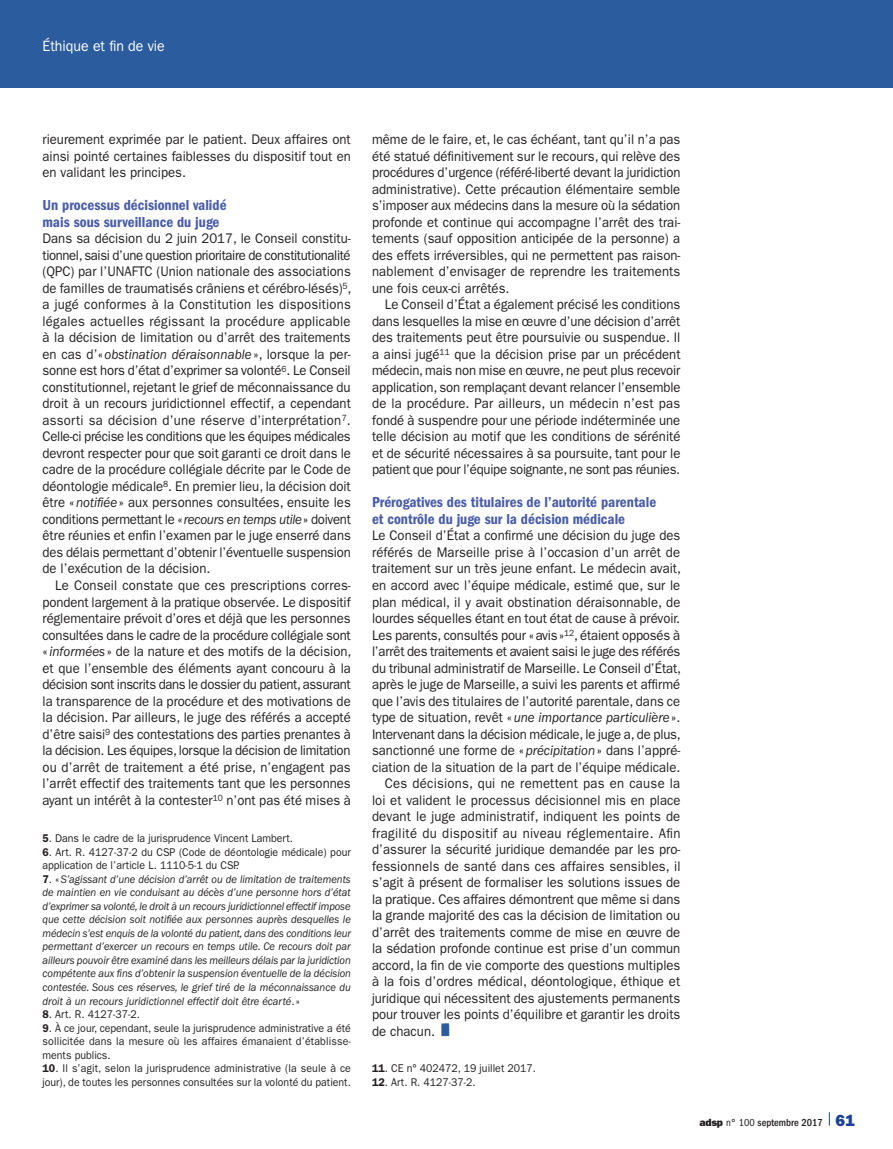
<style>
.page{position:relative;width:893px;height:1149px;background:#fff}
.page>*{position:absolute;margin:0;border:0;box-sizing:border-box;transform-origin:0 0}
.t1{font:15px/16.5px "ITC Franklin Gothic Std Dm Cd";color:#495da8}
.t2{font:15px "ITC Franklin Gothic Std";color:#fff;scale:.94 1}
.t3{font:13.95px/16.5px "ITC Franklin Gothic Std";color:#231f20;text-align:justify;scale:.94 1}
.t4{font:13.95px "ITC Franklin Gothic Std";letter-spacing:-.02em;color:#231f20;scale:.94 1}
.t5{font:italic 13.95px "ITC Franklin Gothic Std";color:#231f20;scale:.94 1}
.t6{font:13.95px "ITC Franklin Gothic Std";letter-spacing:.025em;color:#231f20;scale:.94 1}
.t7{font:13.95px "ITC Franklin Gothic Std";letter-spacing:.02em;color:#231f20;scale:.94 1}
.t8{font:italic 11.25px/13.5px "ITC Franklin Gothic Std";color:#231f20;text-align:justify;scale:.94 1}
.t9{font:11.25px/13.5px "ITC Franklin Gothic Std";color:#231f20;scale:.94 1}
.t10{font:500 condensed 10.5px "ITC Franklin Gothic Std";color:#231f20}
.s1{font-style:italic}
.s2{font-weight:600}
.s3{font-weight:600;font-style:normal}
.s4{font-style:normal}
.s5{font-family:"Ph Fpictos";font-weight:600;font-size:15px;color:#2b5c9d}
.s6{font-family:"ITC Franklin Gothic Std Hvy";font-weight:400;font-stretch:normal}
.s7{font-weight:400}
.s8{font-family:"ITC Franklin Gothic Std Hvy";font-weight:400;font-stretch:normal;font-size:16.2px;color:#1b4299}
</style>
<div class="page">
<svg style="left:829px;top:1112px;width:1px;height:13px"></svg>
<div style="left:0;top:0;width:893px;height:87px;background:#2b5c9d"></div>
<p class="t2" style="left:43px;top:37px;width:132px">Éthique et fin de vie</p>
<p class="t3" style="left:43px;top:131px;width:329px">rieurement exprimée par le patient. Deux affaires ont ainsi pointé certaines faiblesses du dispositif tout en en validant les principes.</p>
<p class="t1" style="left:43px;top:197px;width:186px">Un processus décisionnel validé mais sous surveillance du juge</p>
<p class="t3" style="left:43px;top:230px;width:330px">Dans sa décision du 2 juin 2017, le Conseil constitu&shy;tionnel, saisi d’une question prioritaire de constitutionalité (QPC) par l’UNAFTC (Union nationale des associations de familles de traumatisés crâniens et cérébro-lésés)<sup>5</sup>, a jugé conformes à la Constitution les dispositions légales actuelles régissant la procédure applicable à la décision de limitation ou d’arrêt des traitements en cas d’«<span class="s1">obstination déraisonnable</span> », lorsque la per&shy;sonne est hors d’état d’exprimer sa volonté<sup>6</sup>. Le Conseil constitutionnel, rejetant le grief de méconnaissance du droit à un recours juridictionnel effectif, a cependant assorti sa décision d’une réserve d’interprétation<sup>7</sup>.<br>Celle-ci précise les conditions que les équipes médicales devront respecter pour que soit garanti ce droit dans le cadre de la procédure collégiale décrite par le Code de déontologie médicale<sup>8</sup>. En premier lieu, la décision doit être «<span class="s1">notifiée</span>» aux personnes consultées, ensuite les conditions permettant le «<span class="s1">recours en temps utile</span>» doivent être réunies et enfin l’examen par le juge enserré dans des délais permettant d’obtenir l’éventuelle suspension de l’exécution de la décision.</p>
<p class="t3" style="left:43px;top:577px;width:330px;text-indent:13px">Le Conseil constate que ces prescriptions corres&shy;pondent largement à la pratique observée. Le dispositif réglementaire prévoit d’ores et déjà que les personnes consultées dans le cadre de la procédure collégiale sont « <span class="s1">informées</span> » de la nature et des motifs de la décision, et que l’ensemble des éléments ayant concouru à la décision sont inscrits dans le dossier du patient, assurant la transparence de la procédure et des motivations de la décision. Par ailleurs, le juge des référés a accepté d’être saisi<sup>9</sup> des contestations des parties prenantes à la décision. Les équipes, lorsque la décision de limitation ou d’arrêt de traitement a été prise, n’engagent pas l’arrêt effectif des traitements tant que les personnes ayant un intérêt à la contester<sup>10</sup> n’ont pas été mises à</p>
<p class="t9" style="left:43px;top:831px;width:268px"><span class="s2">5</span>. Dans le cadre de la jurisprudence Vincent Lambert.</p>
<p class="t9" style="left:43px;top:845px;width:329px"><span class="s2">6</span>. Art. R. 4127‑37-2 du CSP (Code de déontologie médicale) pour application de l’article L. 1110‑5-1 du CSP.</p>
<p class="t8" style="left:43px;top:872px;width:330px"><span class="s3">7</span><span class="s4">. «</span>S’agissant d’une décision d’arrêt ou de limitation de traitements de maintien en vie conduisant au décès d’une personne hors d’état d’exprimer sa volonté, le droit à un recours juridictionnel effectif impose que cette décision soit notifiée aux personnes auprès desquelles le médecin s’est enquis de la volonté du patient, dans des conditions leur permettant d’exercer un recours en temps utile. Ce recours doit par ailleurs pouvoir être examiné dans les meilleurs délais par la juridiction compétente aux fins d’obtenir la suspension éventuelle de la décision contestée. Sous ces réserves, le grief tiré de la méconnaissance du droit à un recours juridictionnel effectif doit être écarté<span class="s4">. »</span></p>
<p class="t9" style="left:43px;top:1007px;width:105px"><span class="s2">8</span>. Art. R. 4127‑37-2.</p>
<p class="t9" style="left:43px;top:1020px;width:329px;text-align:justify"><span class="s2">9</span>. À ce jour, cependant, seule la jurisprudence administrative a été sollicitée dans la mesure où les affaires émanaient d’établisse&shy;ments publics.</p>
<p class="t9" style="left:43px;top:1061px;width:330px"><span class="s2">10</span>. Il s’agit, selon la jurisprudence administrative (la seule à ce jour), de toutes les personnes consultées sur la volonté du patient.</p>
<p class="t3" style="left:372px;top:131px;width:330px">même de le faire, et, le cas échéant, tant qu’il n’a pas été statué définitivement sur le recours, qui relève des procédures d’urgence (référé-liberté devant la juridiction administrative). Cette précaution élémentaire semble s’imposer aux médecins dans la mesure où la sédation profonde et continue qui accompagne l’arrêt des trai&shy;tements (sauf opposition anticipée de la personne) a des effets irréversibles, qui ne permettent pas raison&shy;nablement d’envisager de reprendre les traitements une fois ceux-ci arrêtés.</p>
<p class="t3" style="left:372px;top:296px;width:330px;text-indent:13px">Le Conseil d’État a également précisé les conditions dans lesquelles la mise en œuvre d’une décision d’arrêt des traitements peut être poursuivie ou suspendue. Il a ainsi jugé<sup>11</sup> que la décision prise par un précédent médecin, mais non mise en œuvre, ne peut plus recevoir application, son remplaçant devant relancer l’ensemble de la procédure. Par ailleurs, un médecin n’est pas fondé à suspendre pour une période indéterminée une telle décision au motif que les conditions de sérénité et de sécurité nécessaires à sa poursuite, tant pour le patient que pour l’équipe soignante, ne sont pas réunies.</p>
<p class="t1" style="left:372px;top:494px;width:286px">Prérogatives des titulaires de l’autorité parentale et contrôle du juge sur la décision médicale</p>
<p class="t3" style="left:372px;top:527px;width:329px">Le Conseil d’État a confirmé une décision du juge des</p>
<p class="t3" style="left:372px;top:544px;width:329px">référés de Marseille prise à l’occasion d’un arrêt de</p>
<p class="t3" style="left:372px;top:560px;width:330px">traitement sur un très jeune enfant. Le médecin avait,</p>
<p class="t3" style="left:372px;top:577px;width:329px">en accord avec l’équipe médicale, estimé que, sur le</p>
<p class="t3" style="left:372px;top:593px;width:329px">plan médical, il y avait obstination déraisonnable, de</p>
<p class="t3" style="left:372px;top:610px;width:329px">lourdes séquelles étant en tout état de cause à prévoir.</p>
<p class="t3" style="left:372px;top:626px;width:329px">Les parents, consultés pour «avis»<sup>12</sup>, étaient opposés à</p>
<p class="t4" style="left:372px;top:643px;width:329px">l’arrêt des traitements et avaient saisi le juge des référés</p>
<p class="t3" style="left:372px;top:659px;width:330px">du tribunal administratif de Marseille. Le Conseil d’État,</p>
<p class="t3" style="left:372px;top:676px;width:329px">après le juge de Marseille, a suivi les parents et affirmé</p>
<p class="t3" style="left:372px;top:692px;width:329px">que l’avis des titulaires de l’autorité parentale, dans ce</p>
<p class="t5" style="left:372px;top:709px;width:329px"><span class="s4">type de situation, revêt «</span>une importance particulière<span class="s4">».</span></p>
<p class="t3" style="left:372px;top:725px;width:330px">Intervenant dans la décision médicale, le juge a, de plus,</p>
<p class="t3" style="left:372px;top:742px;width:329px">sanctionné une forme de «<span class="s1">précipitation</span>» dans l’appré-</p>
<p class="t3" style="left:372px;top:758px;width:329px">ciation de la situation de la part de l’équipe médicale.</p>
<p class="t7" style="left:385px;top:775px;width:316px">Ces décisions, qui ne remettent pas en cause la</p>
<p class="t3" style="left:372px;top:791px;width:330px">loi et valident le processus décisionnel mis en place</p>
<p class="t3" style="left:372px;top:808px;width:329px">devant le juge administratif, indiquent les points de</p>
<p class="t6" style="left:372px;top:824px;width:330px">fragilité du dispositif au niveau réglementaire. Afin</p>
<p class="t3" style="left:372px;top:841px;width:329px">d’assurer la sécurité juridique demandée par les pro-</p>
<p class="t3" style="left:372px;top:857px;width:330px">fessionnels de santé dans ces affaires sensibles, il</p>
<p class="t3" style="left:372px;top:874px;width:329px">s’agit à présent de formaliser les solutions issues de</p>
<p class="t3" style="left:372px;top:890px;width:329px">la pratique. Ces affaires démontrent que même si dans</p>
<p class="t3" style="left:372px;top:907px;width:329px">la grande majorité des cas la décision de limitation ou</p>
<p class="t3" style="left:372px;top:923px;width:329px">d’arrêt des traitements comme de mise en œuvre de</p>
<p class="t3" style="left:372px;top:940px;width:329px">la sédation profonde continue est prise d’un commun</p>
<p class="t3" style="left:372px;top:956px;width:329px">accord, la fin de vie comporte des questions multiples</p>
<p class="t3" style="left:372px;top:973px;width:329px">à la fois d’ordres médical, déontologique, éthique et</p>
<p class="t3" style="left:372px;top:989px;width:329px">juridique qui nécessitent des ajustements permanents</p>
<p class="t3" style="left:372px;top:1006px;width:329px">pour trouver les points d’équilibre et garantir les droits</p>
<p class="t3" style="left:372px;top:1022px;width:85px">de chacun. <span class="s5">E</span></p>
<p class="t9" style="left:372px;top:1061px;width:176px"><span class="s2">11</span>. CE n° 402472, 19 juillet 2017.</p>
<p class="t9" style="left:372px;top:1074px;width:112px"><span class="s2">12</span>. Art. R. 4127‑37-2.</p>
<p class="t10" style="left:699px;top:1115px;width:157px"><span class="s6">adsp</span> <span class="s7">n° 100</span> septembre 2017 <span class="s8">61</span></p>
</div>
